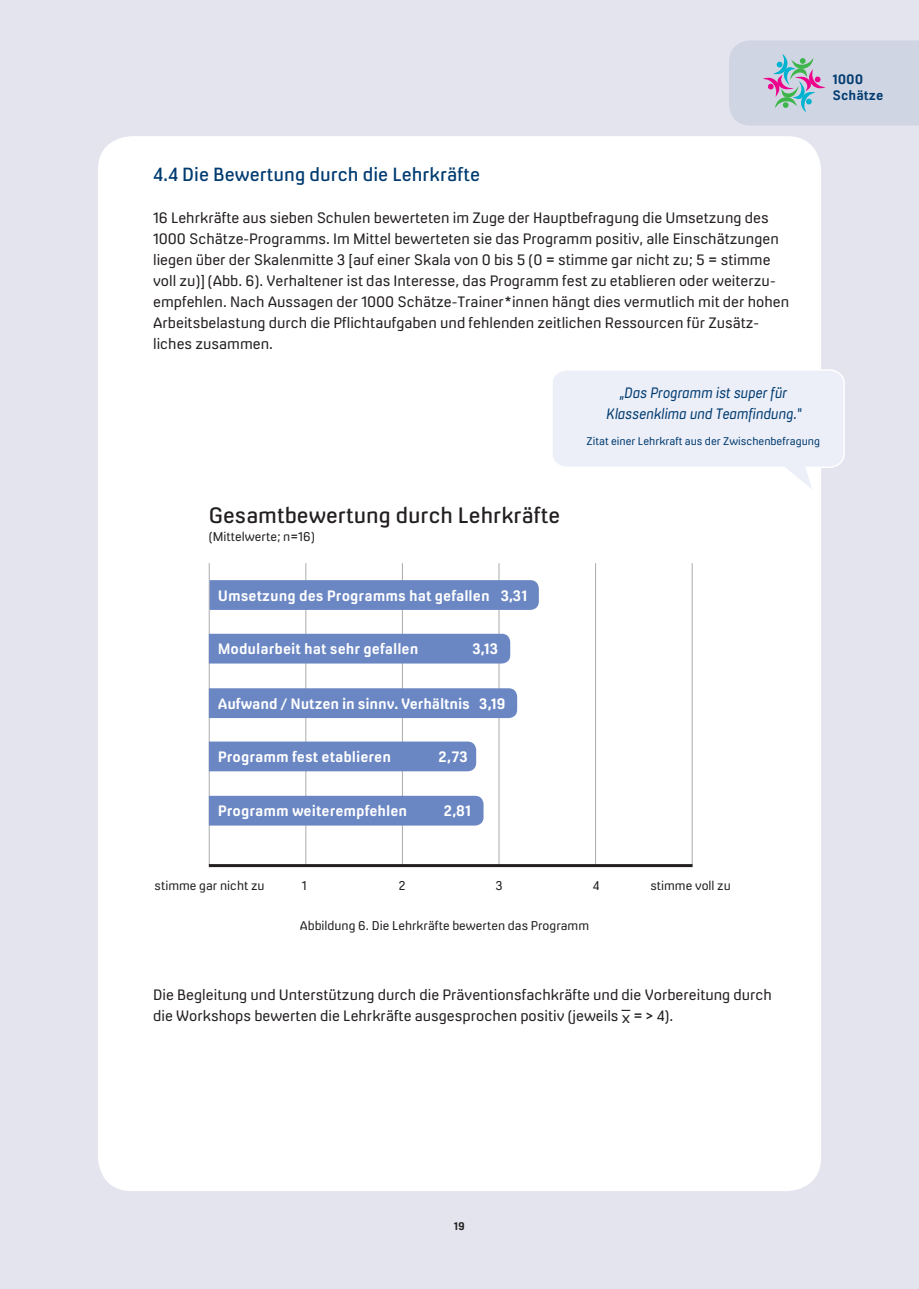
<style>
.page{position:relative;width:919px;height:1289px;background:#fff}
.page>*{position:absolute;margin:0;border:0;box-sizing:border-box;transform-origin:0 0}
.t1{font:21px "Milibus Rg";color:#231f20}
.t2{font:18px "Milibus Rg";color:#013b70}
.t3{font:14.25px/21px "Milibus Lt";color:#231f20}
.t4{font:700 14.25px "Milibus Rg";color:#fff}
.t5{font:italic 14.25px/21px "Milibus Lt";color:#013b70;text-align:center}
.t6{font:700 12.9px/16.2px "Milibus Rg";color:#013b70}
.t7{font:12px "Milibus Lt";color:#231f20}
.t8{font:10.5px "Milibus Lt";color:#013b70}
.t9{font:700 10.5px "Milibus Rg";color:#231f20}
</style>
<div class="page">
<div style="left:0;top:0;width:918px;height:1288px;background:#e3e4ed"></div>
<svg style="left:729px;top:40px;width:189px;height:85px;background:#c8cfdc"></svg>
<div style="left:98px;top:136px;width:723px;height:1055px;background:#fff;border-radius:34px"></div>
<hr style="left:209px;top:563px;width:1px;height:302px;background:#aaabaf">
<hr style="left:305px;top:563px;width:1px;height:302px;background:#aaabaf">
<hr style="left:402px;top:563px;width:1px;height:302px;background:#aaabaf">
<hr style="left:498px;top:563px;width:1px;height:302px;background:#aaabaf">
<hr style="left:595px;top:563px;width:1px;height:302px;background:#aaabaf">
<hr style="left:691px;top:563px;width:1px;height:302px;background:#aaabaf">
<svg style="left:209px;top:580px;width:330px;height:30px;background:#6b87c3"></svg>
<div style="left:209px;top:633px;width:301px;height:30px;background:#6a86c3"></div>
<div style="left:209px;top:688px;width:308px;height:30px;background:#6a86c3"></div>
<div style="left:209px;top:741px;width:267px;height:30px;background:#6a86c3"></div>
<div style="left:209px;top:795px;width:274px;height:30px;background:#6a86c3"></div>
<hr style="left:209px;top:864px;width:483px;height:3px;background:#231f20">
<svg style="left:553px;top:369px;width:292px;height:120px"></svg>
<p class="t6" style="left:832px;top:71px;width:52px">1000<br>Schätze</p>
<p class="t2" style="left:153px;top:163px;width:328px">4.4 Die Bewertung durch die Lehrkräfte</p>
<p class="t3" style="left:153px;top:207px;width:637px">16 Lehrkräfte aus sieben Schulen bewerteten im Zuge der Hauptbefragung die Umsetzung des 1000 Schätze-Programms. Im Mittel bewerteten sie das Programm positiv, alle Einschätzungen liegen über der Skalenmitte 3 [auf einer Skala von 0 bis 5 (0 = stimme gar nicht zu; 5 = stimme voll zu)] (Abb. 6). Verhaltener ist das Interesse, das Programm fest zu etablieren oder weiterzu&shy;empfehlen. Nach Aussagen der 1000 Schätze-Trainer*innen hängt dies vermutlich mit der hohen Arbeitsbelastung durch die Pflichtaufgaben und fehlenden zeitlichen Ressourcen für Zusätz&shy;liches zusammen.</p>
<h1 class="t1" style="left:209px;top:502px;width:353px">Gesamtbewertung durch Lehrkräfte</h1>
<p class="t7" style="left:209px;top:529px;width:107px">(Mittelwerte; n=16)</p>
<p class="t4" style="left:218px;top:586px;width:311px">Umsetzung des Programms hat gefallen 3,31</p>
<p class="t4" style="left:472px;top:640px;width:28px">3,13</p>
<p class="t4" style="left:218px;top:640px;width:202px">Modularbeit hat sehr gefallen</p>
<p class="t4" style="left:218px;top:695px;width:254px">Aufwand / Nutzen in sinnv. Verhältnis</p>
<p class="t4" style="left:479px;top:695px;width:28px">3,19</p>
<p class="t4" style="left:218px;top:748px;width:175px">Programm fest etablieren</p>
<p class="t4" style="left:218px;top:802px;width:191px">Programm weiterempfehlen</p>
<p class="t4" style="left:438px;top:748px;width:32px">2,73</p>
<p class="t4" style="left:443px;top:802px;width:29px">2,81</p>
<p class="t5" style="left:606px;top:382px;width:196px">„Das Programm ist super für<br>Klassenklima und Teamfindung.“</p>
<p class="t8" style="left:586px;top:434px;width:235px">Zitat einer Lehrkraft aus der Zwischenbefragung</p>
<p class="t7" style="left:155px;top:877px;width:111px">stimme gar nicht zu</p>
<p class="t7" style="left:302px;top:877px;width:6px">1</p>
<p class="t7" style="left:398px;top:877px;width:9px">2</p>
<p class="t7" style="left:495px;top:877px;width:9px">3</p>
<p class="t7" style="left:592px;top:877px;width:8px">4</p>
<p class="t7" style="left:650px;top:877px;width:82px">stimme voll zu</p>
<p class="t7" style="left:300px;top:918px;width:291px">Abbildung 6. Die Lehrkräfte bewerten das Programm</p>
<p class="t3" style="left:153px;top:984px;width:620px">Die Begleitung und Unterstützung durch die Präventionsfachkräfte und die Vorbereitung durch die Workshops bewerten die Lehrkräfte ausgesprochen positiv (jeweils = &gt; 4).</p>
<p class="t9" style="left:454px;top:1219px;width:13px">19</p>
</div>
